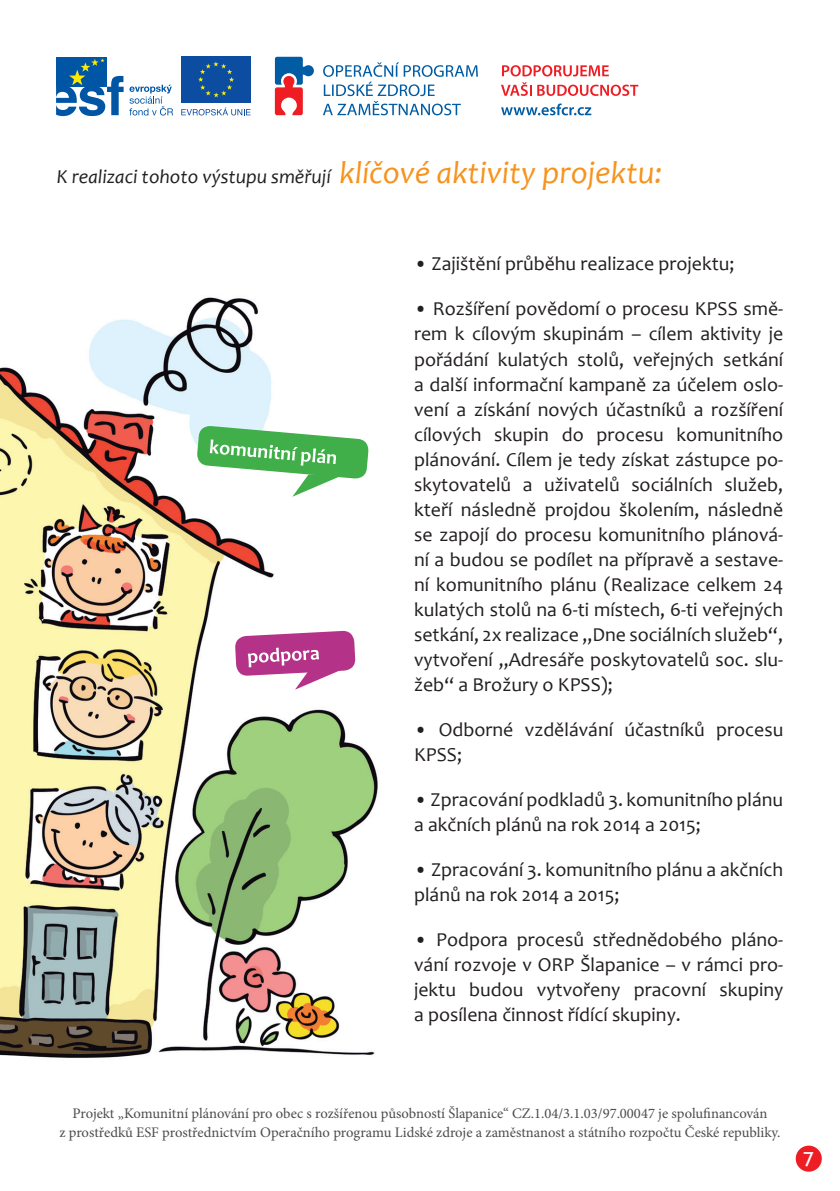
<style>
.page{position:relative;width:840px;height:1191px;background:#fff}
.page>*{position:absolute;margin:0;border:0;box-sizing:border-box;transform-origin:0 0}
.t1{font:20px "Aller";color:#fff}
.t2{font:19.8px/25px "Candara";color:#231f20}
.t3{font:italic 19.8px "Candara";color:#231f20}
.t4{font:14.6px/18.8px "Minion Pro";color:#4b4c4d;text-align:center}
.s1{font-size:32px;color:#f7931d}
</style>
<div class="page">
<svg style="left:323px;top:62px;width:154px;height:53px"></svg>
<svg style="left:275px;top:57px;width:39px;height:58px"></svg>
<div style="left:181px;top:57px;width:69px;height:46px;background:#0d4da1"></div>
<svg style="left:198px;top:62px;width:36px;height:35px"></svg>
<svg style="left:181px;top:107px;width:69px;height:8px"></svg>
<svg style="left:502px;top:65px;width:106px;height:11px"></svg>
<svg style="left:501px;top:82px;width:30px;height:14px"></svg>
<svg style="left:537px;top:85px;width:101px;height:11px"></svg>
<svg style="left:501px;top:103px;width:90px;height:12px"></svg>
<div style="left:56px;top:57px;width:51px;height:30px;background:#0155a5"></div>
<svg style="left:56px;top:58px;width:67px;height:58px"></svg>
<svg style="left:129px;top:85px;width:44px;height:31px"></svg>
<div style="left:795px;top:1145px;width:26px;height:26px;background:#ee1d23;border-radius:50%"></div>
<img style="left:0;top:297px;width:378px;height:761px">
<svg style="left:196px;top:425px;width:173px;height:72px"></svg>
<svg style="left:234px;top:630px;width:121px;height:59px"></svg>
<p class="t3" style="left:57px;top:164px;width:607px">K realizaci tohoto výstupu směřují <span class="s1">klíčové aktivity projektu:</span></p>
<p class="t2" style="left:414px;top:251px;width:322px">• Zajištění průběhu realizace projektu;</p>
<p class="t2" style="left:414px;top:296px;width:370px;text-align:justify">• Rozšíření povědomí o procesu KPSS smě&shy;rem k cílovým skupinám – cílem aktivity je pořádání kulatých stolů, veřejných setkání a další informační kampaně za účelem oslo&shy;vení a získání nových účastníků a rozšíření cílových skupin do procesu komunitního plánování. Cílem je tedy získat zástupce po&shy;skytovatelů a uživatelů sociálních služeb, kteří následně projdou školením, následně se zapojí do procesu komunitního plánová&shy;ní a budou se podílet na přípravě a sestave&shy;ní komunitního plánu (Realizace celkem 24 kulatých stolů na 6-ti místech, 6-ti veřejných setkání, 2x realizace „Dne sociálních služeb“, vytvoření „Adresáře poskytovatelů soc. slu&shy;žeb“ a Brožury o KPSS);</p>
<p class="t2" style="left:414px;top:716px;width:370px">• Odborné vzdělávání účastníků procesu<br>KPSS;</p>
<p class="t2" style="left:414px;top:786px;width:370px">• Zpracování podkladů 3. komunitního plánu a akčních plánů na rok 2014 a 2015;</p>
<p class="t2" style="left:414px;top:856px;width:370px">• Zpracování 3. komunitního plánu a akčních plánů na rok 2014 a 2015;</p>
<p class="t2" style="left:414px;top:926px;width:370px;text-align:justify">• Podpora procesů střednědobého pláno&shy;vání rozvoje v ORP Šlapanice – v rámci pro&shy;jektu budou vytvořeny pracovní skupiny a posílena činnost řídící skupiny.</p>
<p class="t4" style="left:59px;top:1104px;width:722px">Projekt „Komunitní plánování pro obec s rozšířenou působností Šlapanice“ CZ.1.04/3.1.03/97.00047 je spolufinancován<br>z prostředků ESF prostřednictvím Operačního programu Lidské zdroje a zaměstnanost a státního rozpočtu České republiky.</p>
<p class="t1" style="left:801px;top:1145px;width:13px">7</p>
</div>
